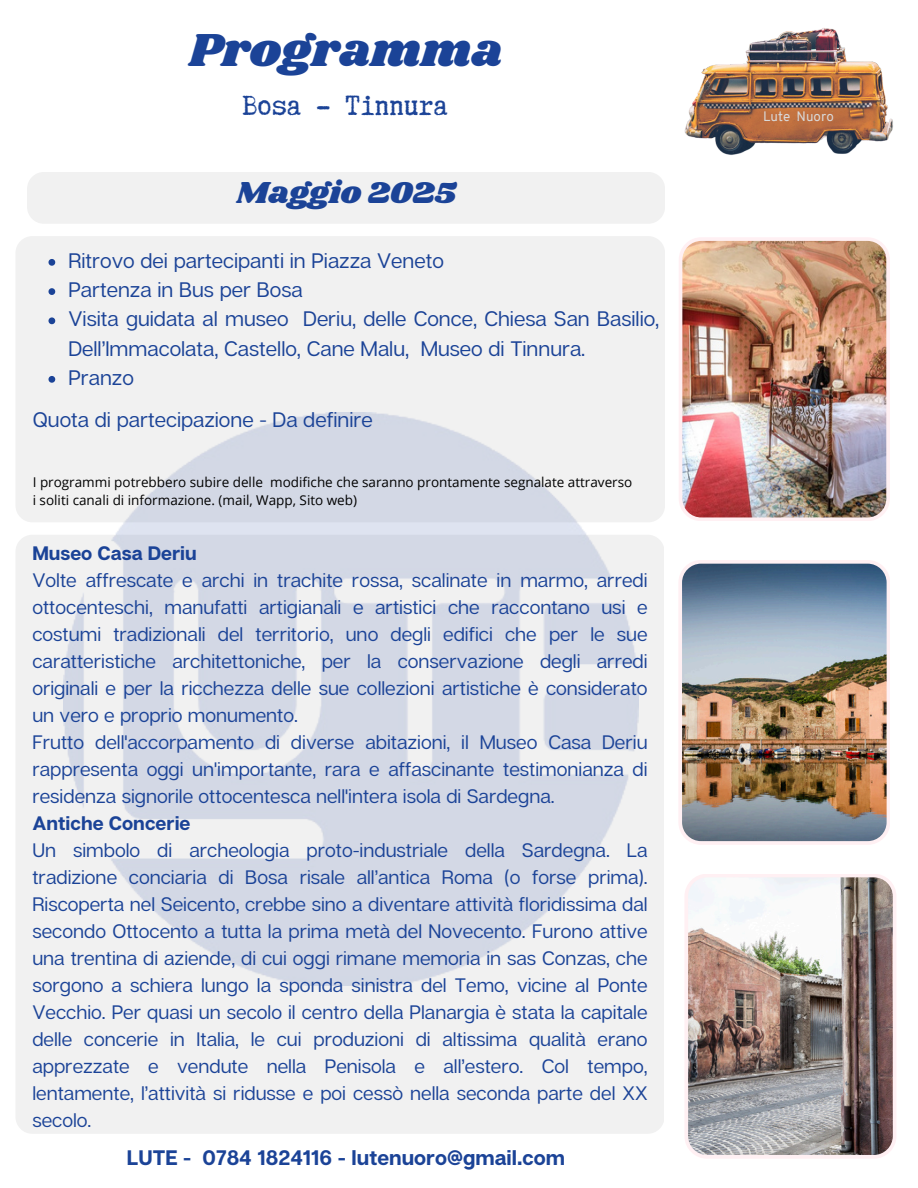
<style>
.page{position:relative;width:918px;height:1188px;background:#fff}
.page>*{position:absolute;margin:0;border:0;box-sizing:border-box;transform-origin:0 0}
.t1{font:48px "Shrikhand";color:#1b4397}
.t2{font:33px "Truetypewriter Polygl OTT";color:#1b4397}
.t3{font:31.5px "Shrikhand";color:#1b4397}
.t4{font:21px/29.2px "Articulat CF";color:#1b4397}
.t5{font:700 21px "Articulat CF";color:#1b4397}
.t6{font:19.5px/27px "Articulat CF";color:#1b4397}
.t7{font:13.5px "Open Sans";color:#000}
.t8{font:13.35px "Overpass";color:#d9d9d9}
.s1{font-weight:700}
</style>
<div class="page">
<img style="left:679px;top:237px;width:211px;height:284px">
<img style="left:679px;top:560px;width:211px;height:285px">
<img style="left:685px;top:874px;width:211px;height:284px">
<div style="left:27px;top:172px;width:638px;height:52px;background:#f1f1f1;border-radius:17px"></div>
<div style="left:15px;top:236px;width:650px;height:286px;background:#f1f1f1;border-radius:17px"></div>
<div style="left:15px;top:535px;width:649px;height:599px;background:#f1f1f1;border-radius:17px"></div>
<img style="left:63px;top:413px;width:575px;height:573px">
<img style="left:684px;top:28px;width:209px;height:127px">
<svg style="left:49px;top:259px;width:6px;height:7px"></svg>
<svg style="left:49px;top:288px;width:6px;height:7px"></svg>
<svg style="left:49px;top:317px;width:6px;height:7px"></svg>
<svg style="left:49px;top:376px;width:6px;height:7px"></svg>
<p class="t1" style="left:189px;top:17px;width:315px">Programma</p>
<h2 class="t2" style="left:243px;top:88px;width:207px">Bosa - Tinnura</h2>
<p class="t3" style="left:236px;top:171px;width:222px">Maggio 2025</p>
<p class="t4" style="left:68px;top:245px;width:377px">Ritrovo dei partecipanti in Piazza Veneto</p>
<p class="t4" style="left:68px;top:275px;width:236px">Partenza in Bus per Bosa</p>
<p class="t4" style="left:68px;top:304px;width:592px">Visita guidata al museo Deriu, delle Conce, Chiesa San Basilio,<br>Dell’Immacolata, Castello, Cane Malu, Museo di Tinnura.</p>
<h4 class="t4" style="left:68px;top:362px;width:67px">Pranzo</h4>
<p class="t4" style="left:33px;top:404px;width:342px">Quota di partecipazione - Da definire</p>
<h3 class="t7" style="left:33px;top:473px;width:601px">I programmi potrebbero subire delle modifiche che saranno prontamente segnalate attraverso</h3>
<p class="t7" style="left:33px;top:491px;width:326px">i soliti canali di informazione. (mail, Wapp, Sito web)</p>
<p class="t6" style="left:32px;top:539px;width:617px"><span class="s1">Museo Casa Deriu<br></span>Volte affrescate e archi in trachite rossa, scalinate in marmo, arredi ottocenteschi, manufatti artigianali e artistici che raccontano usi e costumi tradizionali del territorio, uno degli edifici che per le sue caratteristiche architettoniche, per la conservazione degli arredi originali e per la ricchezza delle sue collezioni artistiche è considerato un vero e proprio monumento.<br>Frutto dell'accorpamento di diverse abitazioni, il Museo Casa Deriu rappresenta oggi un'importante, rara e affascinante testimonianza di residenza signorile ottocentesca nell'intera isola di Sardegna.<br><span class="s1">Antiche Concerie<br></span>Un simbolo di archeologia proto-industriale della Sardegna. La tradizione conciaria di Bosa risale all’antica Roma (o forse prima).<br>Riscoperta nel Seicento, crebbe sino a diventare attività floridissima dal secondo Ottocento a tutta la prima metà del Novecento. Furono attive una trentina di aziende, di cui oggi rimane memoria in sas Conzas, che sorgono a schiera lungo la sponda sinistra del Temo, vicine al Ponte Vecchio. Per quasi un secolo il centro della Planargia è stata la capitale delle concerie in Italia, le cui produzioni di altissima qualità erano apprezzate e vendute nella Penisola e all’estero. Col tempo, lentamente, l’attività si ridusse e poi cessò nella seconda parte del XX secolo.</p>
<p class="t5" style="left:127px;top:1145px;width:440px">LUTE - 0784 1824116 - lutenuoro@gmail.com</p>
<h4 class="t8" style="left:763px;top:111px;width:72px">Lute Nuoro</h4>
</div>
